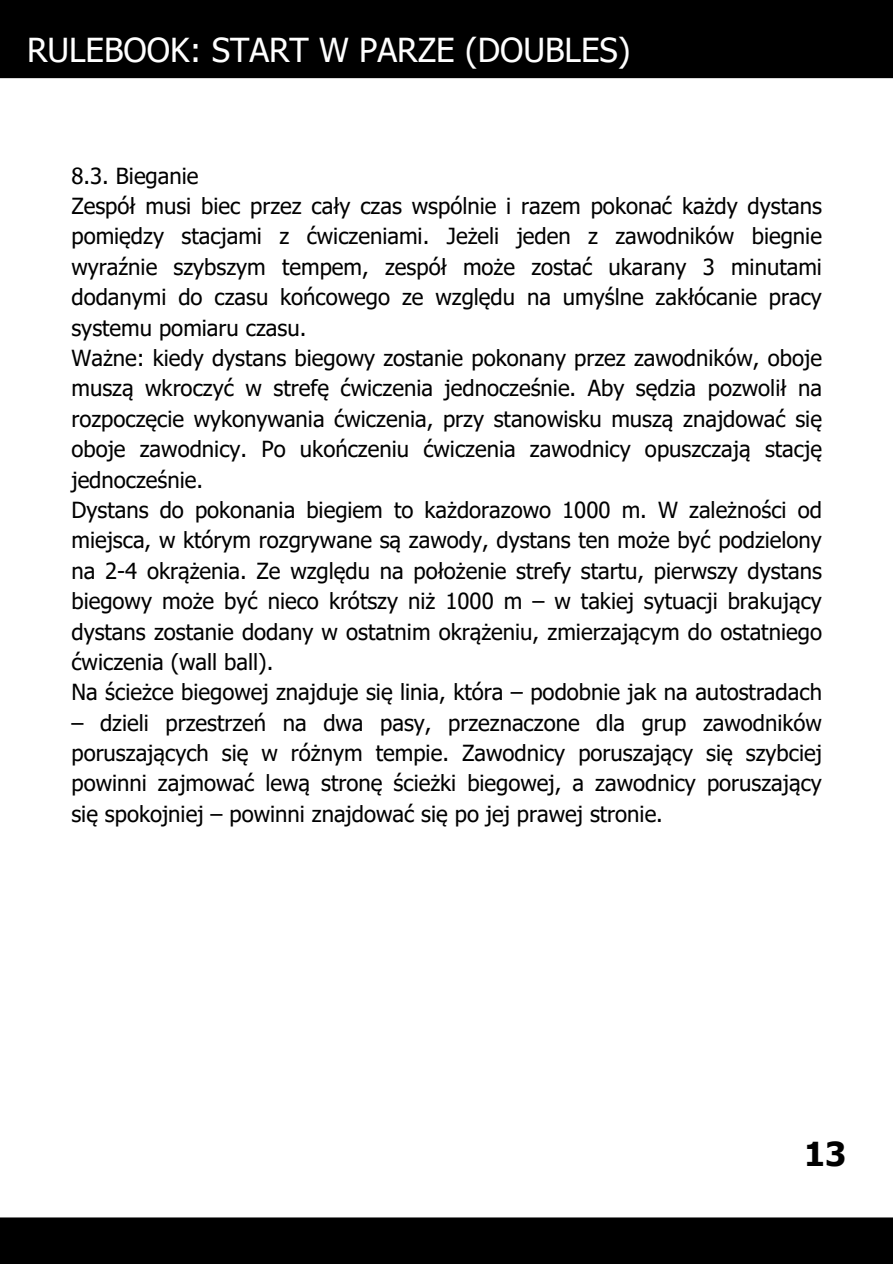
<style>
.page{position:relative;width:893px;height:1264px;background:#fff}
.page>*{position:absolute;margin:0;border:0;box-sizing:border-box;transform-origin:0 0}
.t1{font:33px "Tahoma";color:#fff}
.t2{font:700 33px "Tahoma";color:#000}
.t3{font:22.2px/30.3px "Tahoma";color:#000;text-align:justify}
</style>
<div class="page">
<div style="left:0;top:0;width:892px;height:78px;background:#000"></div>
<div style="left:0;top:1217px;width:892px;height:46px;background:#000"></div>
<h1 class="t1" style="left:27px;top:29px;width:605px">RULEBOOK: START W PARZE (DOUBLES)</h1>
<p class="t3" style="left:71px;top:160px;width:129px">8.3. Bieganie</p>
<p class="t3" style="left:71px;top:190px;width:752px">Zespół musi biec przez cały czas wspólnie i razem pokonać każdy dystans pomiędzy stacjami z ćwiczeniami. Jeżeli jeden z zawodników biegnie wyraźnie szybszym tempem, zespół może zostać ukarany 3 minutami dodanymi do czasu końcowego ze względu na umyślne zakłócanie pracy systemu pomiaru czasu.</p>
<p class="t3" style="left:71px;top:342px;width:752px">Ważne: kiedy dystans biegowy zostanie pokonany przez zawodników, oboje muszą wkroczyć w strefę ćwiczenia jednocześnie. Aby sędzia pozwolił na rozpoczęcie wykonywania ćwiczenia, przy stanowisku muszą znajdować się oboje zawodnicy. Po ukończeniu ćwiczenia zawodnicy opuszczają stację jednocześnie.</p>
<p class="t3" style="left:71px;top:494px;width:752px">Dystans do pokonania biegiem to każdorazowo 1000 m. W zależności od miejsca, w którym rozgrywane są zawody, dystans ten może być podzielony na 2-4 okrążenia. Ze względu na położenie strefy startu, pierwszy dystans biegowy może być nieco krótszy niż 1000 m – w takiej sytuacji brakujący dystans zostanie dodany w ostatnim okrążeniu, zmierzającym do ostatniego ćwiczenia (wall ball).</p>
<p class="t3" style="left:71px;top:676px;width:752px">Na ścieżce biegowej znajduje się linia, która – podobnie jak na autostradach</p>
<p class="t3" style="left:71px;top:706px;width:752px">– dzieli przestrzeń na dwa pasy, przeznaczone dla grup zawodników poruszających się w różnym tempie. Zawodnicy poruszający się szybciej powinni zajmować lewą stronę ścieżki biegowej, a zawodnicy poruszający się spokojniej – powinni znajdować się po jej prawej stronie.</p>
<p class="t2" style="left:804px;top:1133px;width:43px">13</p>
</div>
